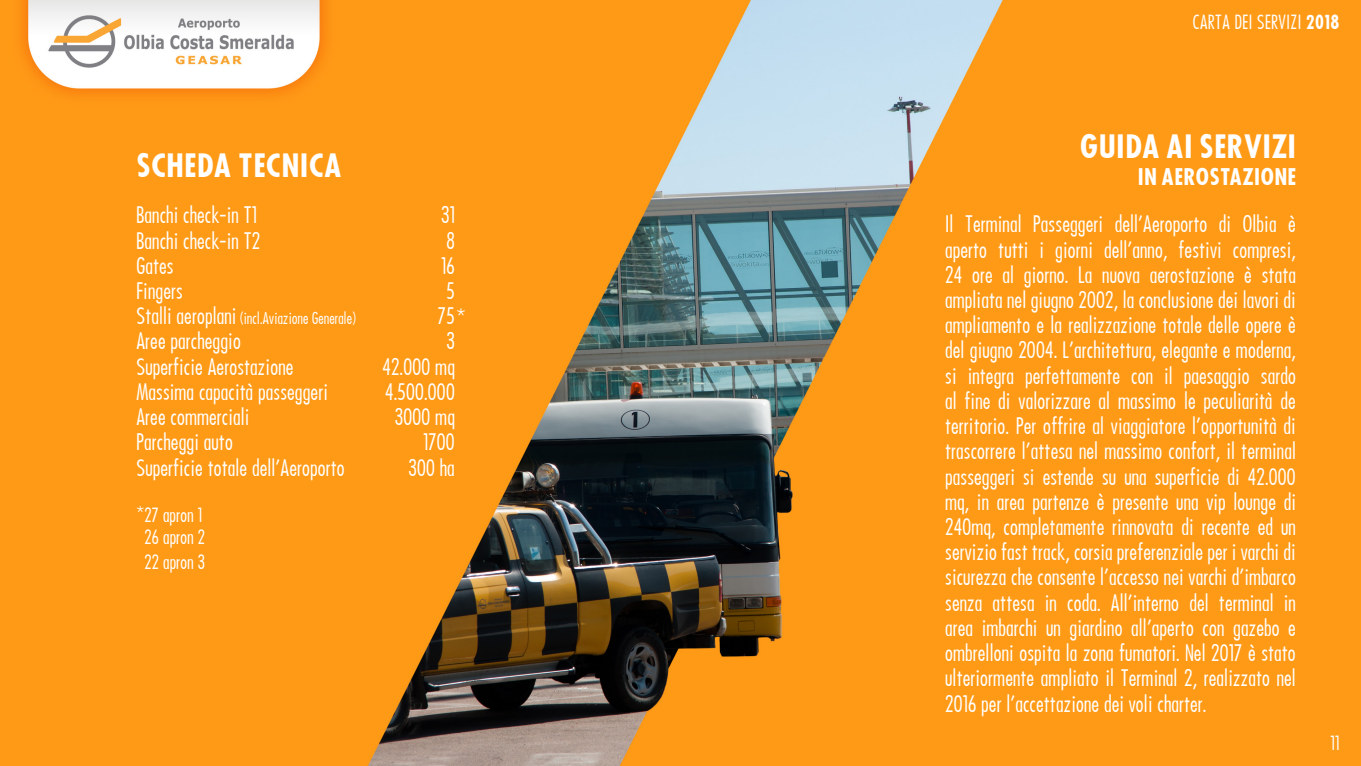
<style>
.page{position:relative;width:1361px;height:766px;background:#fff}
.page>*{position:absolute;margin:0;border:0;box-sizing:border-box;transform-origin:0 0}
.t1{font:700 31.5px "Futura Cond";color:#fff}
.t2{font:700 22.5px "Futura Cond";color:#fff}
.t3{font:500 21px/25.2px "Futura Cond";letter-spacing:-.02em;color:#fff;text-align:justify}
.t4{font:500 18px/21.6px "Futura Cond";letter-spacing:-.02em;color:#fff;text-align:center}
.t5{font:500 18px "Futura Cond";color:#fff}
.t6{font:500 15px "Futura Cond";letter-spacing:-.02em;color:#fff}
.s1{font-size:21px}
.s2{font-weight:700;font-size:18.9px}
</style>
<div class="page">
<img style="left:0;top:0;width:1361px;height:765px">
<h1 class="t1" style="left:136px;top:145px;width:207px">SCHEDA TECNICA</h1>
<p class="t3" style="left:136px;top:203px;width:122px">Banchi check-in T1</p>
<p class="t3" style="left:441px;top:203px;width:16px">31</p>
<p class="t3" style="left:136px;top:228px;width:126px">Banchi check-in T2</p>
<p class="t3" style="left:446px;top:228px;width:10px">8</p>
<p class="t3" style="left:136px;top:253px;width:39px">Gates</p>
<p class="t3" style="left:441px;top:253px;width:16px">16</p>
<p class="t3" style="left:136px;top:278px;width:48px">Fingers</p>
<p class="t3" style="left:446px;top:278px;width:10px">5</p>
<p class="t6" style="left:136px;top:309px;width:222px"><span class="s1">Stalli aeroplani</span> (incl.Aviazione Generale)</p>
<p class="t3" style="left:438px;top:303px;width:19px">75</p>
<p class="t3" style="left:136px;top:329px;width:107px">Aree parcheggio</p>
<p class="t3" style="left:446px;top:329px;width:10px">3</p>
<p class="t3" style="left:136px;top:354px;width:159px">Superficie Aerostazione</p>
<p class="t3" style="left:382px;top:354px;width:74px">42.000 mq</p>
<p class="t3" style="left:136px;top:379px;width:194px">Massima capacità passeggeri</p>
<p class="t3" style="left:385px;top:379px;width:72px">4.500.000</p>
<p class="t3" style="left:136px;top:404px;width:115px">Aree commerciali</p>
<p class="t3" style="left:394px;top:404px;width:62px">3000 mq</p>
<p class="t3" style="left:136px;top:429px;width:99px">Parcheggi auto</p>
<p class="t3" style="left:423px;top:429px;width:34px">1700</p>
<p class="t3" style="left:136px;top:455px;width:210px">Superficie totale dell’Aeroporto</p>
<p class="t3" style="left:408px;top:455px;width:48px">300 ha</p>
<p class="t4" style="left:136px;top:504px;width:71px">*27 apron 1<br>26 apron 2</p>
<p class="t4" style="left:144px;top:551px;width:63px">22 apron 3</p>
<p class="t3" style="left:456px;top:306px;width:11px">*</p>
<p class="t5" style="left:1192px;top:11px;width:149px">CARTA DEI SERVIZI <span class="s2">2018</span></p>
<h1 class="t1" style="left:1079px;top:127px;width:218px">GUIDA AI SERVIZI</h1>
<p class="t2" style="left:1137px;top:163px;width:160px">IN AEROSTAZIONE</p>
<p class="t3" style="left:945px;top:212px;width:353px">Il Terminal Passeggeri dell’Aeroporto di Olbia è aperto tutti i giorni dell’anno, festivi compresi, 24 ore al giorno. La nuova aerostazione è stata ampliata nel giugno 2002, la conclusione dei lavori di ampliamento e la realizzazione totale delle opere è del giugno 2004. L’architettura, elegante e moderna, si integra perfettamente con il paesaggio sardo al fine di valorizzare al massimo le peculiarità de territorio. Per offrire al viaggiatore l’opportunità di trascorrere l’attesa nel massimo confort, il terminal passeggeri si estende su una superficie di 42.000 mq, in area partenze è presente una vip lounge di 240mq, completamente rinnovata di recente ed un servizio fast track, corsia preferenziale per i varchi di sicurezza che consente l’accesso nei varchi d’imbarco senza attesa in coda. All’interno del terminal in area imbarchi un giardino all’aperto con gazebo e ombrelloni ospita la zona fumatori. Nel 2017 è stato ulteriormente ampliato il Terminal 2, realizzato nel 2016 per l’accettazione dei voli charter.</p>
<p class="t4" style="left:1330px;top:732px;width:11px">11</p>
</div>
